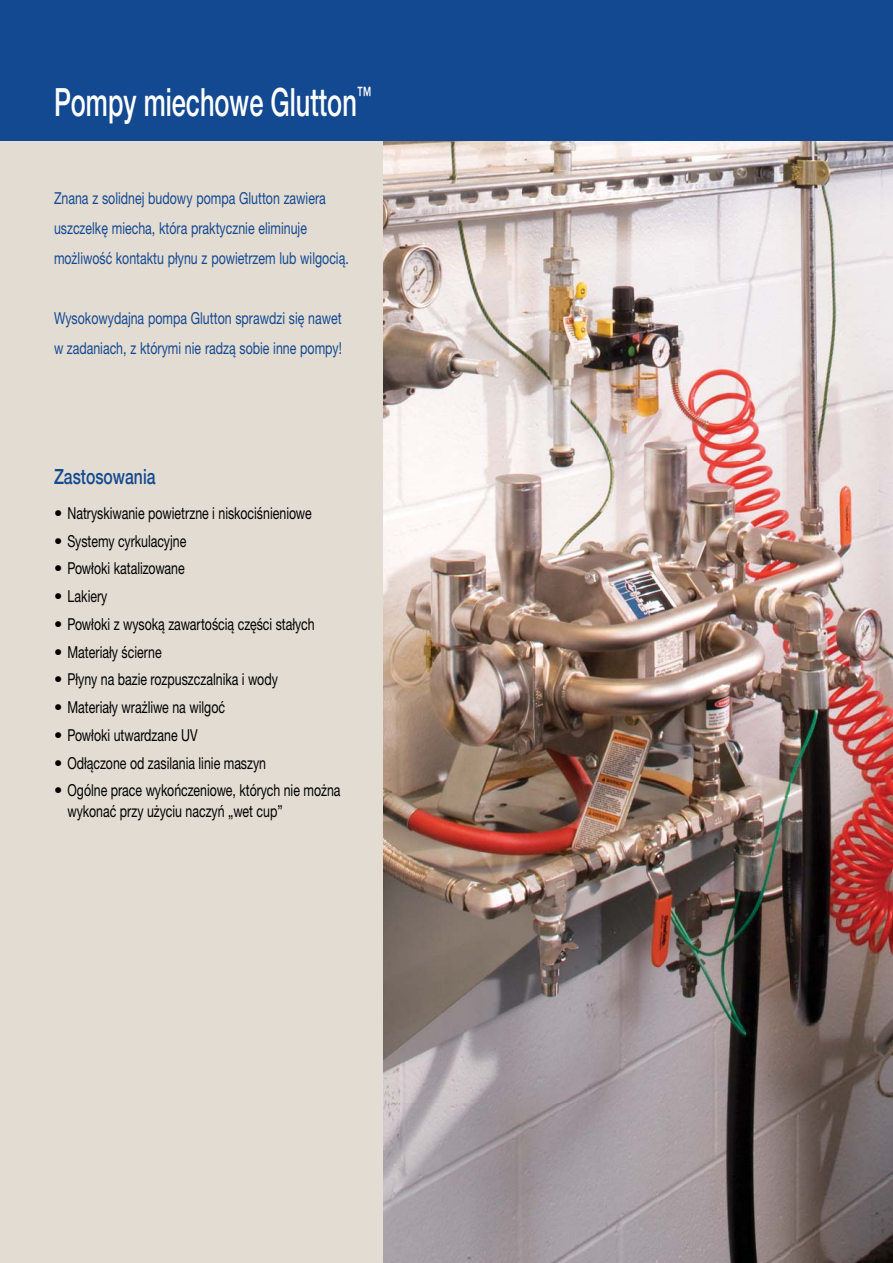
<style>
.page{position:relative;width:893px;height:1263px;background:#fff}
.page>*{position:absolute;margin:0;border:0;box-sizing:border-box;transform-origin:0 0}
.t1{font:500 39px "Helvetica Neue CE";color:#fff;scale:.65 1}
.t2{font:500 21px "Helvetica Neue CE";color:#134991;scale:.75 1}
.t3{font:16.5px/21px "Helvetica Neue CE";color:#000}
.t4{font:16.5px/30px "Helvetica Neue CE";color:#134991;scale:.75 1}
</style>
<div class="page">
<img style="left:383px;top:140px;width:510px;height:1123px">
<div style="left:0;top:140px;width:383px;height:1123px;background:#e3dcd2"></div>
<div style="left:0;top:0;width:893px;height:140px;background:#134991"></div>
<h1 class="t1" style="left:54px;top:88px;width:490px">Pompy miechowe Glutton<sup>™</sup></h1>
<p class="t4" style="left:54px;top:185px;width:395px">Znana z solidnej budowy pompa Glutton zawiera uszczelkę miecha, która praktycznie eliminuje możliwość kontaktu płynu z powietrzem lub wilgocią.</p>
<p class="t4" style="left:54px;top:305px;width:385px">Wysokowydajna pompa Glutton sprawdzi się nawet w zadaniach, z którymi nie radzą sobie inne pompy!</p>
<p class="t2" style="left:54px;top:469px;width:137px">Zastosowania</p>
<p class="t3" style="left:54px;top:504px;width:259px">• Natryskiwanie powietrzne i niskociśnieniowe</p>
<p class="t3" style="left:54px;top:532px;width:134px">• Systemy cyrkulacyjne</p>
<p class="t3" style="left:54px;top:560px;width:132px">• Powłoki katalizowane</p>
<p class="t3" style="left:54px;top:588px;width:55px">• Lakiery</p>
<p class="t3" style="left:54px;top:615px;width:262px">• Powłoki z wysoką zawartością części stałych</p>
<p class="t3" style="left:54px;top:643px;width:109px">• Materiały ścierne</p>
<p class="t3" style="left:54px;top:671px;width:225px">• Płyny na bazie rozpuszczalnika i wody</p>
<p class="t3" style="left:54px;top:699px;width:173px">• Materiały wrażliwe na wilgoć</p>
<p class="t3" style="left:54px;top:726px;width:145px">• Powłoki utwardzane UV</p>
<p class="t3" style="left:54px;top:754px;width:214px">• Odłączone od zasilania linie maszyn</p>
<p class="t3" style="left:68px;top:782px;width:275px;text-indent:-14px">• Ogólne prace wykończeniowe, których nie można wykonać przy użyciu naczyń „wet cup”</p>
</div>
